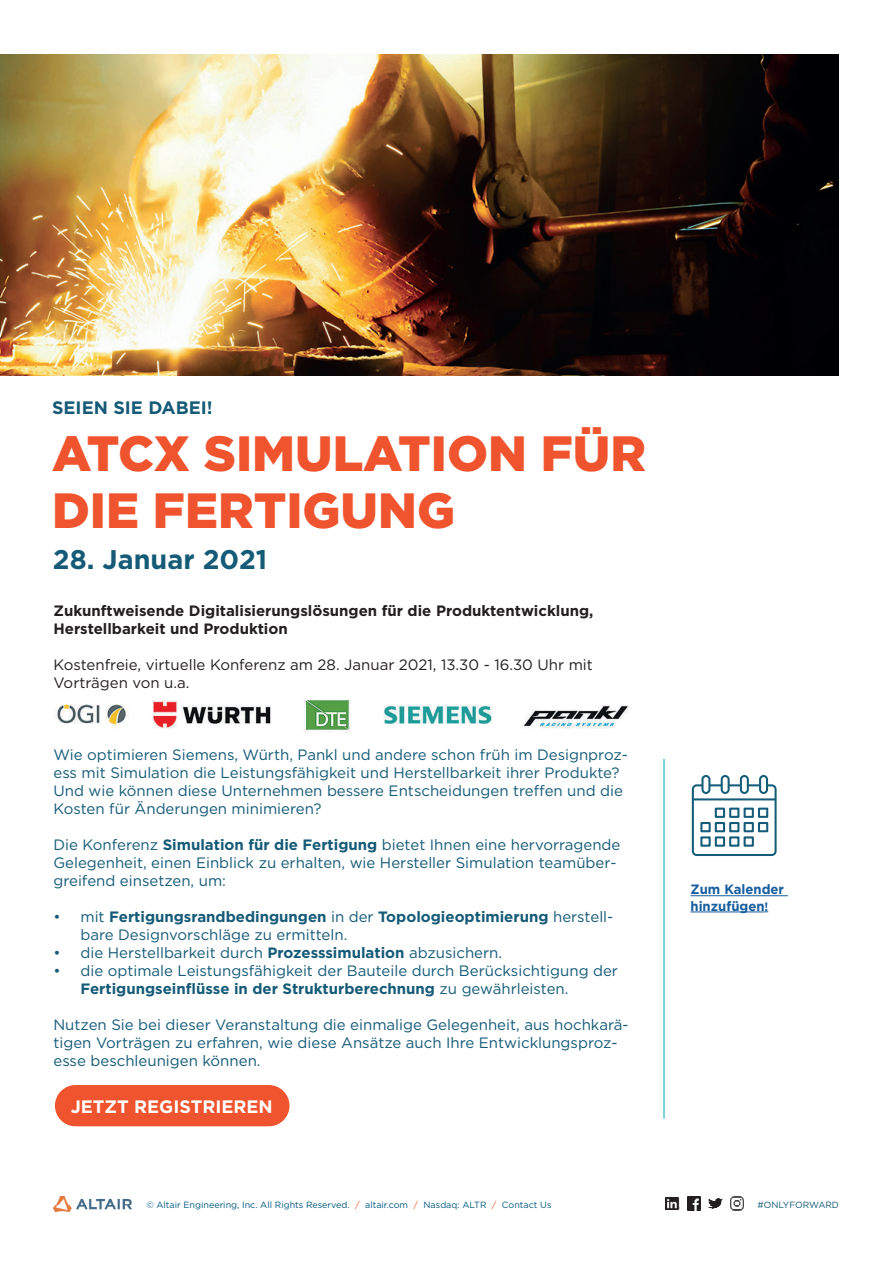
<style>
.page{position:relative;width:893px;height:1263px;background:#fff}
.page>*{position:absolute;margin:0;border:0;box-sizing:border-box;transform-origin:0 0}
.t1{font:900 49.5px/57px "Gotham";color:#f0542e}
.t2{font:700 27px "Gotham";color:#155a77}
.t3{font:700 18px "Gotham";color:#fff}
.t4{font:700 18px "Gotham";color:#155a77}
.t5{font:15px/18px "Gotham";color:#155a77}
.t6{font:700 15px/18px "Gotham";color:#231f20}
.t7{font:15px/18px "Gotham";color:#231f20}
.t8{font:700 13.5px/16.2px "Gotham";color:#175d9e}
.t9{font:9px "Gotham";color:#005981}
.t10{font:9px "Gotham";color:#155a77}
.s1{font-weight:700}
.s2{color:#f15924}
.s3{font-size:12px}
</style>
<div class="page">
<svg style="left:666px;top:1197px;width:13px;height:13px"></svg>
<svg style="left:731px;top:1197px;width:13px;height:13px"></svg>
<svg style="left:709px;top:1198px;width:13px;height:11px"></svg>
<svg style="left:687px;top:1197px;width:14px;height:13px"></svg>
<div style="left:55px;top:1085px;width:234px;height:41px;background:#f0542e;border-radius:21px"></div>
<hr style="left:663px;top:759px;width:2px;height:359px;background:#52c5d6">
<img style="left:54px;top:1196px;width:77px;height:16px">
<svg style="left:692px;top:775px;width:85px;height:81px"></svg>
<hr style="left:693px;top:798px;width:82px;height:2px;background:#145c79">
<hr style="left:690px;top:895px;width:98px;height:1px;background:#175d9e">
<hr style="left:690px;top:911px;width:74px;height:1px;background:#175d9e">
<img style="left:0;top:54px;width:838px;height:321px">
<img style="left:56px;top:700px;width:573px;height:33px">
<p class="t4" style="left:52px;top:395px;width:162px">SEIEN SIE DABEI!</p>
<h1 class="t1" style="left:52px;top:424px;width:595px">ATCX SIMULATION FÜR<br>DIE FERTIGUNG</h1>
<h2 class="t2" style="left:53px;top:541px;width:216px">28. Januar 2021</h2>
<p class="t6" style="left:53px;top:602px;width:542px">Zukunftweisende Digitalisierungslösungen für die Produktentwicklung,<br>Herstellbarkeit und Produktion</p>
<p class="t7" style="left:53px;top:655px;width:541px">Kostenfreie, virtuelle Konferenz am 28. Januar 2021, 13.30 - 16.30 Uhr mit<br>Vorträgen von u.a.</p>
<p class="t5" style="left:53px;top:745px;width:576px">Wie optimieren Siemens, Würth, Pankl und andere schon früh im Designproz&shy;ess mit Simulation die Leistungsfähigkeit und Herstellbarkeit ihrer Produkte?<br>Und wie können diese Unternehmen bessere Entscheidungen treffen und die Kosten für Änderungen minimieren?</p>
<p class="t5" style="left:53px;top:835px;width:568px">Die Konferenz <span class="s1">Simulation für die Fertigung</span> bietet Ihnen eine hervorragende<br>Gelegenheit, einen Einblick zu erhalten, wie Hersteller Simulation teamüber&shy;greifend einsetzen, um:</p>
<p class="t5" style="left:80px;top:907px;width:534px;text-indent:-27px">• mit <span class="s1">Fertigungsrandbedingungen</span> in der <span class="s1">Topologieoptimierung</span> herstell&shy;bare Designvorschläge zu ermitteln.</p>
<p class="t5" style="left:53px;top:943px;width:450px">• die Herstellbarkeit durch <span class="s1">Prozesssimulation</span> abzusichern.</p>
<p class="t5" style="left:80px;top:961px;width:539px;text-indent:-27px">• die optimale Leistungsfähigkeit der Bauteile durch Berücksichtigung der<br><span class="s1">Fertigungseinflüsse in der Strukturberechnung</span> zu gewährleisten.</p>
<p class="t5" style="left:53px;top:1015px;width:577px">Nutzen Sie bei dieser Veranstaltung die einmalige Gelegenheit, aus hochkarä&shy;tigen Vorträgen zu erfahren, wie diese Ansätze auch Ihre Entwicklungsproz&shy;esse beschleunigen können.</p>
<p class="t3" style="left:71px;top:1094px;width:204px">JETZT REGISTRIEREN</p>
<p class="t9" style="left:146px;top:1199px;width:407px">© Altair Engineering, Inc. All Rights Reserved. <span class="s2">/</span> altair.com <span class="s2">/</span> Nasdaq: ALTR <span class="s2">/</span> Contact Us</p>
<p class="t8" style="left:690px;top:881px;width:95px">Zum Kalender hinzufügen<span class="s3">!</span></p>
<p class="t10" style="left:757px;top:1199px;width:83px">#ONLYFORWARD</p>
</div>
